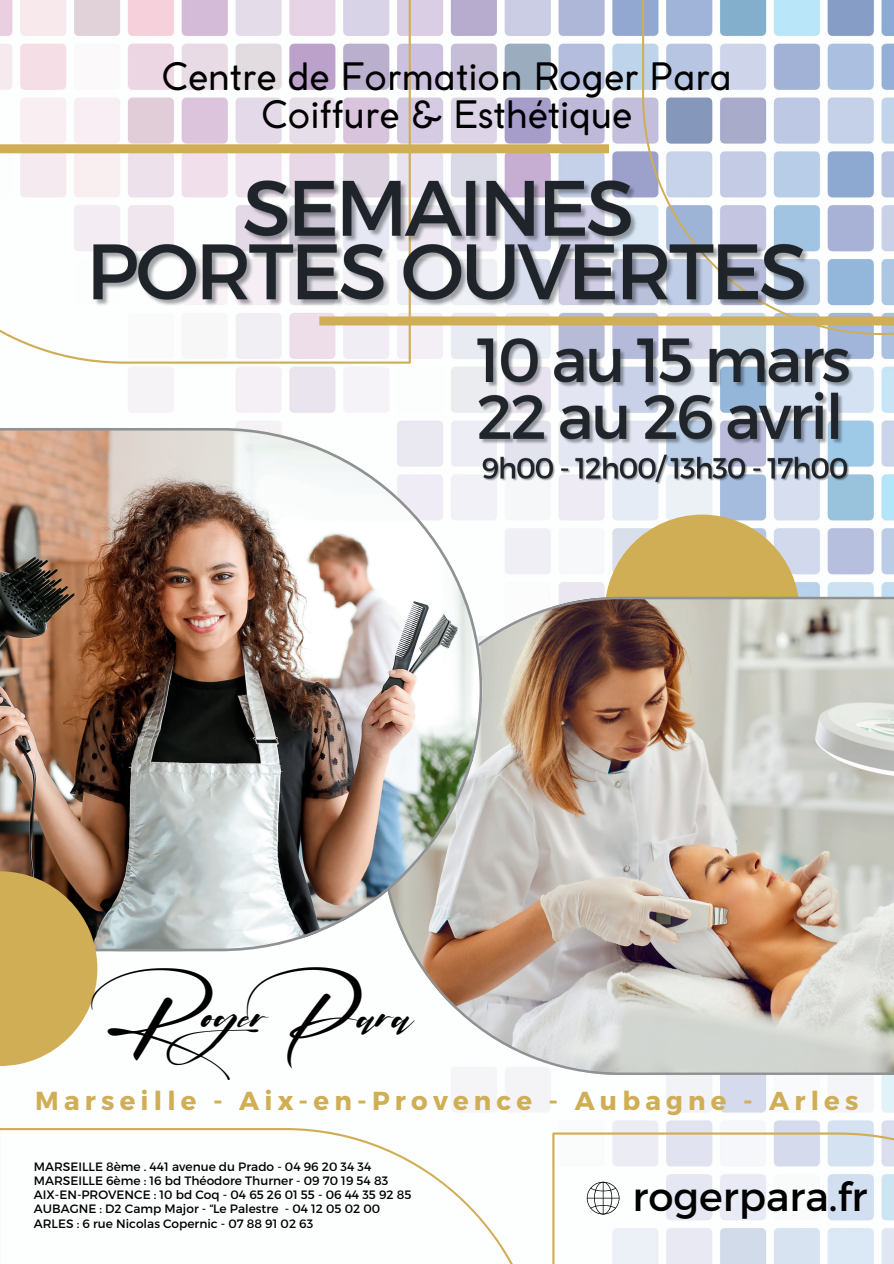
<style>
.page{position:relative;width:894px;height:1264px;background:#fff}
.page>*{position:absolute;margin:0;border:0;box-sizing:border-box;transform-origin:0 0}
.t1{font:47.55px "Signatrue";color:#000}
.t2{font:40.2px "Montserrat";color:#000}
.t3{font:37.35px/38.2px "Coco Gothic";color:#000;text-align:center}
.t4{font:700 25.95px "Montserrat";letter-spacing:.2em;color:#d0ae55}
.t5{font:12.15px/14.1px "Montserrat";color:#000}
</style>
<div class="page">
<img style="left:97px;top:0;width:796px;height:1132px">
<svg style="left:604px;top:514px;width:195px;height:83px;background:#d4bd7d"></svg>
<img style="left:381px;top:597px;width:512px;height:477px">
<img style="left:0;top:428px;width:482px;height:523px">
<svg style="left:0;top:871px;width:97px;height:195px;background:#c8aa62"></svg>
<svg style="left:0;top:0;width:410px;height:364px"></svg>
<div style="left:0;top:144px;width:609px;height:9px;background:#d0ae55"></div>
<svg style="left:642px;top:0;width:251px;height:335px"></svg>
<svg style="left:0;top:1127px;width:543px;height:136px"></svg>
<svg style="left:552px;top:1132px;width:341px;height:131px"></svg>
<img style="left:474px;top:325px;width:383px;height:126px">
<div style="left:319px;top:316px;width:574px;height:9px;background:#d0ae55"></div>
<img style="left:86px;top:158px;width:728px;height:157px">
<img style="left:481px;top:450px;width:370px;height:37px">
<h3 class="t3" style="left:162px;top:57px;width:571px">Centre de Formation Roger Para<br>Coiffure &amp; Esthétique</h3>
<h1 class="t1" style="left:130px;top:992px;width:283px">Roger Para</h1>
<h3 class="t4" style="left:35px;top:1084px;width:824px">Marseille - Aix-en-Provence - Aubagne - Arles</h3>
<p class="t5" style="left:34px;top:1159px;width:379px">MARSEILLE 8ème . 441 avenue du Prado - 04 96 20 34 34<br>MARSEILLE 6ème : 16 bd Théodore Thurner - 09 70 19 54 83<br>AIX-EN-PROVENCE : 10 bd Coq - 04 65 26 01 55 - 06 44 35 92 85<br>AUBAGNE : D2 Camp Major - “Le Palestre - 04 12 05 02 00<br>ARLES : 6 rue Nicolas Copernic - 07 88 91 02 63</p>
<h2 class="t2" style="left:632px;top:1171px;width:236px">rogerpara.fr</h2>
</div>
